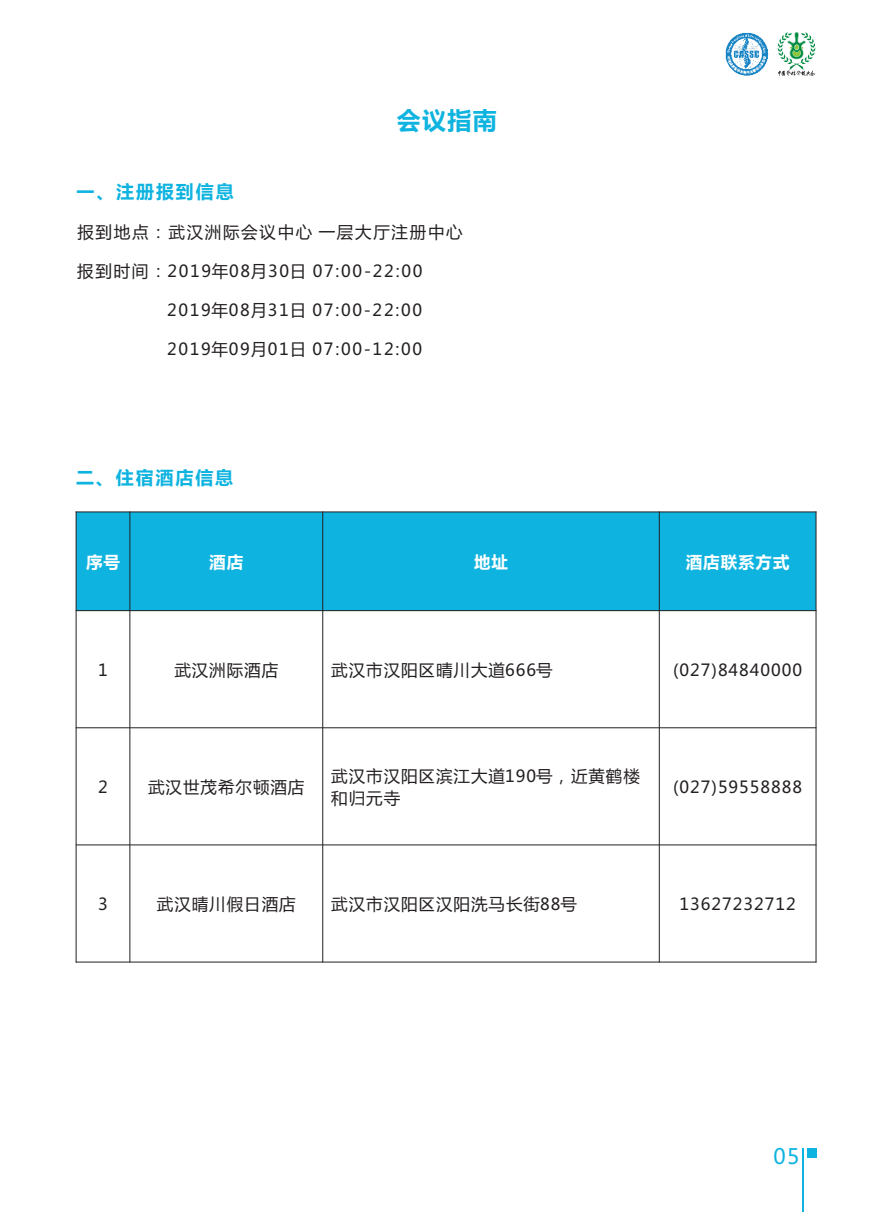
<style>
.page{position:relative;width:893px;height:1212px;background:#fff}
.page>*{position:absolute;margin:0;border:0;box-sizing:border-box;transform-origin:0 0}
.t1{font:700 24px "Microsoft Ya Hei";color:#0eb3e0}
.t2{font:21px "Microsoft Ya Hei";color:#0eb3e0}
.t3{font:700 18px "Microsoft Ya Hei";letter-spacing:.105em;color:#0eb3e0}
.t4{font:16.5px/21.8px "Microsoft Ya Hei";letter-spacing:.06em;color:#231f20}
.t5{font:16.5px "Microsoft Ya Hei";letter-spacing:.105em;color:#231f20}
.t6{font:700 16.5px "Microsoft Ya Hei";letter-spacing:.06em;color:#fff}
</style>
<div class="page">
<hr style="left:802px;top:1148px;width:2px;height:64px;background:#0eb3e0">
<div style="left:807px;top:1148px;width:9px;height:9px;background:#0eb3e0"></div>
<svg style="left:778px;top:32px;width:37px;height:44px"></svg>
<img style="left:725px;top:32px;width:44px;height:44px">
<div style="left:76px;top:512px;width:54px;height:99px;background:#0eb3e0"></div>
<div style="left:130px;top:512px;width:193px;height:99px;background:#0eb3e0"></div>
<div style="left:323px;top:512px;width:336px;height:99px;background:#0eb3e0"></div>
<div style="left:659px;top:512px;width:157px;height:99px;background:#0eb3e0"></div>
<hr style="left:76px;top:511px;width:1px;height:451px;background:#231f20">
<hr style="left:129px;top:511px;width:1px;height:451px;background:#231f20">
<hr style="left:322px;top:511px;width:1px;height:451px;background:#231f20">
<hr style="left:659px;top:511px;width:1px;height:451px;background:#231f20">
<hr style="left:816px;top:511px;width:1px;height:451px;background:#231f20">
<hr style="left:76px;top:961px;width:740px;height:1px;background:#231f20">
<hr style="left:76px;top:844px;width:740px;height:1px;background:#231f20">
<hr style="left:76px;top:727px;width:740px;height:1px;background:#231f20">
<hr style="left:76px;top:610px;width:740px;height:1px;background:#231f20">
<hr style="left:76px;top:511px;width:740px;height:1px;background:#231f20">
<h1 class="t1" style="left:397px;top:109px;width:102px">会议指南</h1>
<p class="t3" style="left:77px;top:183px;width:159px">一、注册报到信息</p>
<p class="t5" style="left:77px;top:224px;width:387px">报到地点：武汉洲际会议中心一层大厅注册中心</p>
<p class="t5" style="left:77px;top:263px;width:347px">报到时间：2019年08月30日 07:00-22:00</p>
<p class="t5" style="left:167px;top:303px;width:257px">2019年08月31日 07:00-22:00</p>
<p class="t5" style="left:167px;top:342px;width:257px">2019年09月01日 07:00-12:00</p>
<p class="t3" style="left:76px;top:469px;width:159px">二、住宿酒店信息</p>
<p class="t6" style="left:86px;top:554px;width:35px">序号</p>
<p class="t6" style="left:209px;top:554px;width:35px">酒店</p>
<p class="t6" style="left:474px;top:554px;width:35px">地址</p>
<p class="t6" style="left:686px;top:554px;width:105px">酒店联系方式</p>
<p class="t4" style="left:98px;top:660px;width:11px">1</p>
<p class="t4" style="left:174px;top:660px;width:105px">武汉洲际酒店</p>
<p class="t4" style="left:331px;top:660px;width:223px">武汉市汉阳区晴川大道666号</p>
<p class="t4" style="left:673px;top:660px;width:131px">(027)84840000</p>
<p class="t4" style="left:366px;top:766px;width:18px">市</p>
<p class="t4" style="left:98px;top:777px;width:11px">2</p>
<p class="t4" style="left:148px;top:777px;width:158px">武汉世茂希尔顿酒店</p>
<p class="t4" style="left:331px;top:766px;width:310px">武汉 汉阳区滨江大道190号，近黄鹤楼和归元寺</p>
<p class="t4" style="left:673px;top:777px;width:131px">(027)59558888</p>
<p class="t4" style="left:98px;top:894px;width:11px">3</p>
<p class="t4" style="left:157px;top:894px;width:140px">武汉晴川假日酒店</p>
<p class="t4" style="left:331px;top:894px;width:247px">武汉市汉阳区汉阳洗马长街88号</p>
<p class="t4" style="left:679px;top:894px;width:118px">13627232712</p>
<p class="t2" style="left:773px;top:1147px;width:27px">05</p>
</div>
